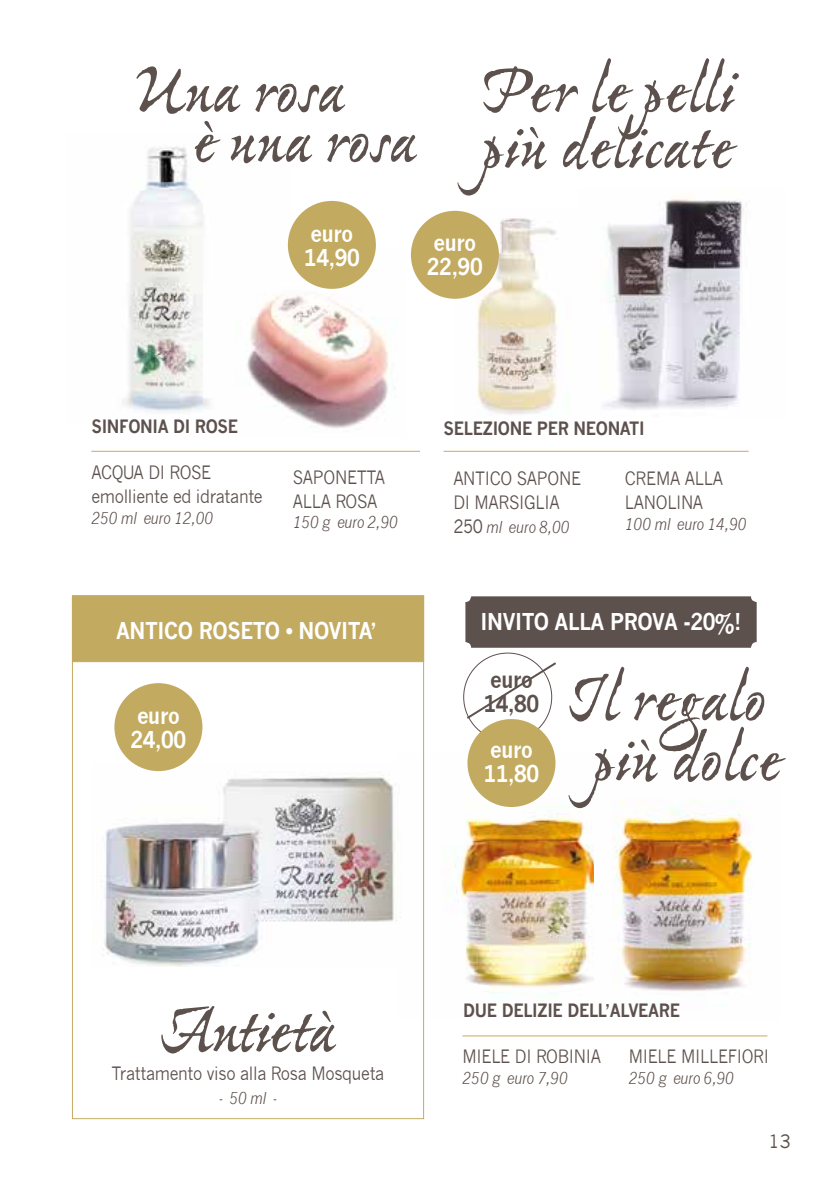
<style>
.page{position:relative;width:840px;height:1191px;background:#fff}
.page>*{position:absolute;margin:0;border:0;box-sizing:border-box;transform-origin:0 0}
.t1{font:700 70.8px/60px "Ex Ponto Pro";letter-spacing:-.015em;color:#5d514d}
.t2{font:700 70.8px "Ex Ponto Pro";letter-spacing:-.05em;color:#5d514d}
.t3{font:700 22.6px/24px "News Gothic";letter-spacing:-.02em;color:#fff;scale:.9 1}
.t4{font:700 22.6px/24px "News Gothic";letter-spacing:-.02em;color:#5d514d;scale:.9 1}
.t5{font:18px/24px "News Gothic";letter-spacing:-.02em;color:#5d514d;scale:.9 1}
.t6{font:700 18px "News Gothic";letter-spacing:-.02em;color:#5d514d;scale:.9 1}
.t7{font:18px "News Gothic";letter-spacing:-.02em;color:#5d514d}
.t8{font:italic 16px "News Gothic";letter-spacing:-.02em;color:#5d514d;scale:.9 1}
.s1{font-style:normal;font-size:18px}
</style>
<div class="page">
<img style="left:592px;top:800px;width:161px;height:192px">
<img style="left:423px;top:753px;width:169px;height:265px">
<img style="left:102px;top:763px;width:295px;height:203px">
<img style="left:122px;top:146px;width:169px;height:266px">
<img style="left:236px;top:248px;width:159px;height:181px">
<hr style="left:462px;top:1035px;width:305px;height:1px;background:#c2ab61">
<div style="left:465px;top:596px;width:291px;height:52px;background:#5d514d;border-radius:6px"></div>
<svg style="left:464px;top:660px;width:92px;height:61px"></svg>
<div style="left:467px;top:719px;width:88px;height:88px;background:#c2ab61;border-radius:50%"></div>
<img style="left:454px;top:210px;width:104px;height:205px">
<div style="left:72px;top:595px;width:351px;height:67px;background:#c2ab61;border:1px solid #c2ab61"></div>
<div style="left:114px;top:683px;width:88px;height:88px;background:#c2ab61;border-radius:50%"></div>
<div style="left:410px;top:211px;width:88px;height:88px;background:#c2ab61;border-radius:50%"></div>
<div style="left:288px;top:201px;width:87px;height:88px;background:#c2ab61;border-radius:50%"></div>
<img style="left:602px;top:199px;width:145px;height:211px">
<hr style="left:91px;top:451px;width:329px;height:1px;background:#c2ab61">
<hr style="left:443px;top:451px;width:305px;height:1px;background:#c2ab61">
<h1 class="t1" style="left:191px;top:70px;width:226px;line-height:50px;text-indent:-58px">Una rosa<br>è una rosa</h1>
<h1 class="t1" style="left:480px;top:67px;width:256px;line-height:56px">Per le pelli più delicate</h1>
<p class="t3" style="left:304px;top:221px;width:63px">euro<br>14,90</p>
<p class="t3" style="left:426px;top:230px;width:63px">euro<br>22,90</p>
<p class="t6" style="left:91px;top:415px;width:164px">SINFONIA DI ROSE</p>
<p class="t6" style="left:443px;top:417px;width:225px">SELEZIONE PER NEONATI</p>
<p class="t5" style="left:91px;top:460px;width:192px">ACQUA DI ROSE emolliente ed idratante</p>
<p class="t8" style="left:91px;top:508px;width:137px">250 ml euro 12,00</p>
<p class="t5" style="left:292px;top:465px;width:104px">SAPONETTA<br>ALLA ROSA</p>
<p class="t8" style="left:292px;top:513px;width:119px">150 g euro 2,90</p>
<p class="t3" style="left:116px;top:618px;width:291px">ANTICO ROSETO • NOVITA’</p>
<p class="t3" style="left:130px;top:704px;width:63px">euro<br>24,00</p>
<p class="t5" style="left:453px;top:466px;width:143px">ANTICO SAPONE<br>DI MARSIGLIA</p>
<p class="t8" style="left:453px;top:518px;width:131px"><span class="s1">250</span> ml euro 8,00</p>
<p class="t5" style="left:624px;top:466px;width:110px">CREMA ALLA<br>LANOLINA</p>
<p class="t8" style="left:624px;top:514px;width:137px">100 ml euro 14,90</p>
<p class="t3" style="left:480px;top:609px;width:291px">INVITO ALLA PROVA -20%!</p>
<h1 class="t1" style="left:565px;top:673px;width:216px;text-align:center">Il regalo più dolce</h1>
<p class="t4" style="left:483px;top:667px;width:63px">euro<br>14,80</p>
<p class="t3" style="left:483px;top:737px;width:63px">euro<br>11,80</p>
<h1 class="t2" style="left:160px;top:986px;width:177px">Antietà</h1>
<p class="t5" style="left:111px;top:1062px;width:304px">Trattamento viso alla Rosa Mosqueta</p>
<p class="t8" style="left:218px;top:1088px;width:67px">- 50 ml -</p>
<p class="t6" style="left:463px;top:999px;width:242px">DUE DELIZIE DELL’ALVEARE</p>
<p class="t5" style="left:462px;top:1044px;width:155px">MIELE DI ROBINIA</p>
<p class="t8" style="left:462px;top:1068px;width:119px">250 g euro 7,90</p>
<p class="t5" style="left:628px;top:1044px;width:157px">MIELE MILLEFIORI</p>
<p class="t8" style="left:628px;top:1068px;width:119px">250 g euro 6,90</p>
<p class="t7" style="left:767px;top:1130px;width:24px">13</p>
</div>
